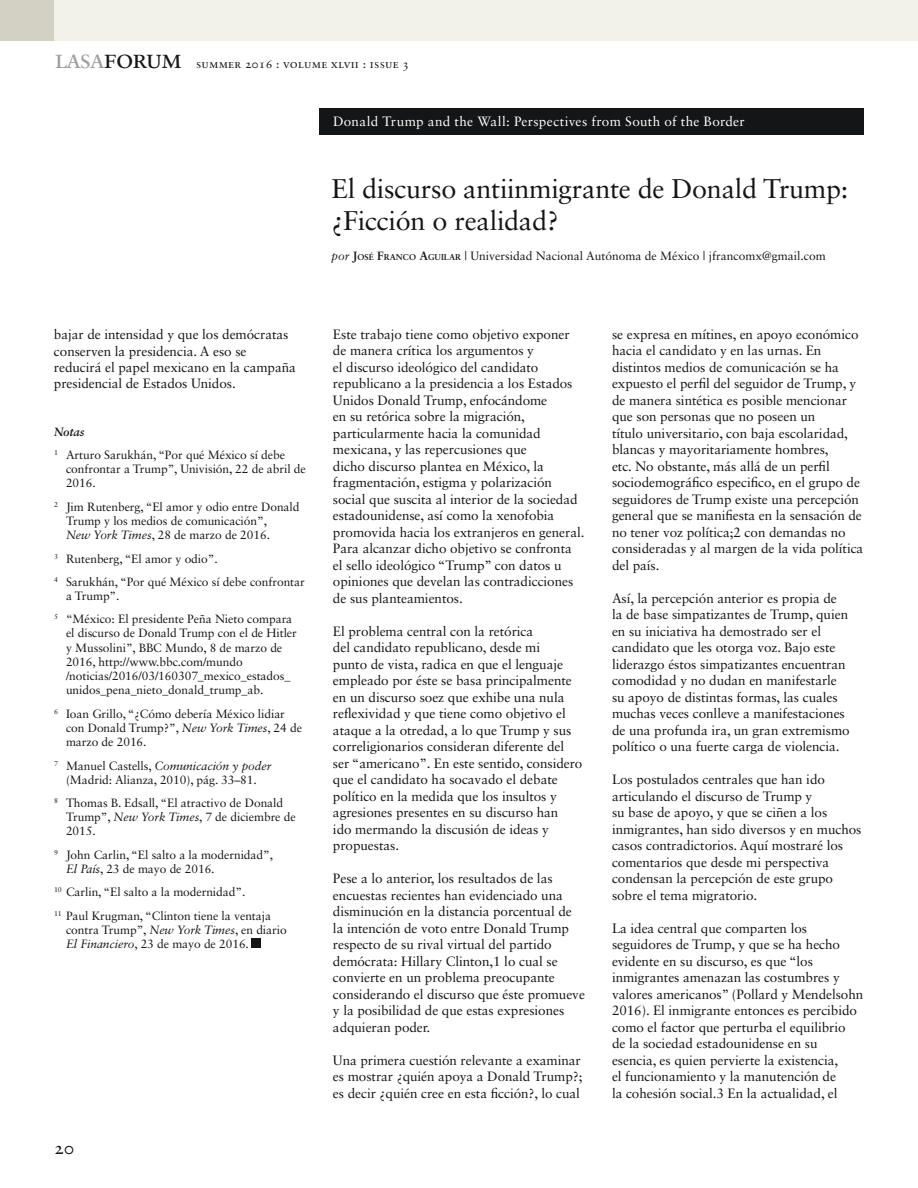
<style>
.page{position:relative;width:918px;height:1188px;background:#fff}
.page>*{position:absolute;margin:0;border:0;box-sizing:border-box;transform-origin:0 0}
.t1{font:27px/31.5px "Sabon LT Std";letter-spacing:-.01em;color:#141516}
.t2{font:27px "Sabon Roman SC";letter-spacing:-.045em;color:#141516}
.t3{font:18px "Sabon Roman Os F";color:#141516}
.t4{font:13.5px/16.5px "Sabon LT Std";letter-spacing:-.005em;color:#141516}
.t5{font:13.5px "Sabon";letter-spacing:.02em;color:#fff}
.t6{font:12px/14.2px "Sabon LT Std";letter-spacing:-.005em;color:#141516}
.t7{font:12px "Sabon Roman SC";letter-spacing:.02em;color:#141516}
.s1{color:#9c9f9f}
.s2{font-style:italic}
.s3{font-family:"Sabon";font-weight:700}
.s4{font-family:"Sabon";font-weight:700;font-size:8.4px}
.s5{font-weight:700;font-style:italic}
</style>
<div class="page">
<div style="left:320px;top:108px;width:544px;height:27px;background:#141516"></div>
<div style="left:252px;top:939px;width:9px;height:9px;background:#141516"></div>
<div style="left:0;top:0;width:54px;height:40px;background:#d2d1c4"></div>
<div style="left:54px;top:0;width:864px;height:40px;background:#f2f2eb"></div>
<h1 class="t2" style="left:54px;top:42px;width:130px"><span class="s1">lasa</span>forum</h1>
<p class="t7" style="left:196px;top:56px;width:215px">summer 2016 : volume xlvii : issue 3</p>
<p class="t5" style="left:333px;top:114px;width:413px">Donald Trump and the Wall: Perspectives from South of the Border</p>
<h1 class="t1" style="left:332px;top:173px;width:518px">El discurso antiinmigrante de Donald Trump: ¿Ficción o realidad?</h1>
<p class="t6" style="left:332px;top:248px;width:496px"><span class="s2">por</span> <span class="s3">J</span><span class="s4">OSÉ</span> <span class="s3">F</span><span class="s4">RANCO</span> <span class="s3">A</span><span class="s4">GUILAR</span> | Universidad Nacional Autónoma de México | jfrancomx@gmail.com</p>
<p class="t4" style="left:54px;top:326px;width:243px">bajar de intensidad y que los demócratas conserven la presidencia. A eso se reducirá el papel mexicano en la campaña presidencial de Estados Unidos.</p>
<p class="t6" style="left:54px;top:420px;width:233px;line-height:23.2px"><span class="s5">Notas<br></span><sup>1</sup> Arturo Sarukhán, “Por qué México sí debe</p>
<p class="t6" style="left:66px;top:462px;width:241px">confrontar a Trump”, Univisión, 22 de abril de<br>2016.</p>
<p class="t6" style="left:66px;top:499px;width:235px;text-indent:-12px"><sup>2</sup> Jim Rutenberg, “El amor y odio entre Donald<br>Trump y los medios de comunicación”,<br><span class="s2">New York Times</span>, 28 de marzo de 2016.</p>
<p class="t6" style="left:54px;top:547px;width:252px;line-height:23.2px"><sup>3</sup> Rutenberg, “El amor y odio”.<br><sup>4</sup> Sarukhán, “Por qué México sí debe confrontar</p>
<p class="t6" style="left:54px;top:584px;width:240px;line-height:23.2px;text-indent:12px">a Trump”.<br><sup>5</sup> “México: El presidente Peña Nieto compara</p>
<p class="t6" style="left:66px;top:626px;width:232px">el discurso de Donald Trump con el de Hitler y Mussolini”, BBC Mundo, 8 de marzo de 2016, http://www.bbc.com/mundo /noticias/2016/03/160307_mexico_estados_ unidos_pena_nieto_donald_trump_ab.</p>
<p class="t6" style="left:66px;top:706px;width:238px;text-indent:-12px"><sup>6</sup> Ioan Grillo, “¿Cómo debería México lidiar con Donald Trump?”, <span class="s2">New York Times</span>, 24 de marzo de 2016.</p>
<p class="t6" style="left:54px;top:758px;width:219px;text-align:center"><sup>7</sup> Manuel Castells, <span class="s2">Comunicación y poder </span>(Madrid: Alianza, 2010), pág. 33–81.</p>
<p class="t6" style="left:66px;top:796px;width:231px;text-indent:-12px"><sup>8</sup> Thomas B. Edsall, “El atractivo de Donald<br>Trump”, <span class="s2">New York Times</span>, 7 de diciembre de<br>2015.</p>
<p class="t6" style="left:66px;top:847px;width:209px;text-indent:-12px"><sup>9</sup> John Carlin, “El salto a la modernidad”,<br><span class="s2">El País</span>, 23 de mayo de 2016.</p>
<p class="t6" style="left:54px;top:880px;width:219px;line-height:23.2px"><sup>10</sup> Carlin, “El salto a la modernidad”.<br><sup>11</sup> Paul Krugman, “Clinton tiene la ventaja</p>
<p class="t6" style="left:66px;top:922px;width:222px">contra Trump”, <span class="s2">New York Times</span>, en diario<br><span class="s2">El Financiero</span>, 23 de mayo de 2016.</p>
<h2 class="t3" style="left:54px;top:1137px;width:22px">20</h2>
<p class="t4" style="left:333px;top:326px;width:253px">Este trabajo tiene como objetivo exponer de manera crítica los argumentos y<br>el discurso ideológico del candidato republicano a la presidencia a los Estados Unidos Donald Trump, enfocándome<br>en su retórica sobre la migración, particularmente hacia la comunidad mexicana, y las repercusiones que<br>dicho discurso plantea en México, la fragmentación, estigma y polarización social que suscita al interior de la sociedad estadounidense, así como la xenofobia promovida hacia los extranjeros en general.<br>Para alcanzar dicho objetivo se confronta el sello ideológico “Trump” con datos u opiniones que develan las contradicciones de sus planteamientos.</p>
<p class="t4" style="left:333px;top:623px;width:251px">El problema central con la retórica<br>del candidato republicano, desde mi<br>punto de vista, radica en que el lenguaje empleado por éste se basa principalmente en un discurso soez que exhibe una nula reflexividad y que tiene como objetivo el ataque a la otredad, a lo que Trump y sus correligionarios consideran diferente del ser “americano”. En este sentido, considero que el candidato ha socavado el debate político en la medida que los insultos y agresiones presentes en su discurso han<br>ido mermando la discusión de ideas y propuestas.</p>
<p class="t4" style="left:333px;top:870px;width:254px">Pese a lo anterior, los resultados de las encuestas recientes han evidenciado una disminución en la distancia porcentual de la intención de voto entre Donald Trump respecto de su rival virtual del partido demócrata: Hillary Clinton,1 lo cual se convierte en un problema preocupante considerando el discurso que éste promueve y la posibilidad de que estas expresiones adquieran poder.</p>
<p class="t4" style="left:333px;top:1052px;width:251px">Una primera cuestión relevante a examinar es mostrar ¿quién apoya a Donald Trump?; es decir ¿quién cree en esta ficción?, lo cual</p>
<p class="t4" style="left:612px;top:326px;width:253px">se expresa en mítines, en apoyo económico hacia el candidato y en las urnas. En distintos medios de comunicación se ha expuesto el perfil del seguidor de Trump, y de manera sintética es posible mencionar que son personas que no poseen un<br>título universitario, con baja escolaridad, blancas y mayoritariamente hombres,<br>etc. No obstante, más allá de un perfil sociodemográfico especifico, en el grupo de seguidores de Trump existe una percepción general que se manifiesta en la sensación de no tener voz política;2 con demandas no consideradas y al margen de la vida política del país.</p>
<p class="t4" style="left:612px;top:590px;width:239px">Así, la percepción anterior es propia de la de base simpatizantes de Trump, quien en su iniciativa ha demostrado ser el candidato que les otorga voz. Bajo este liderazgo éstos simpatizantes encuentran comodidad y no dudan en manifestarle su apoyo de distintas formas, las cuales muchas veces conlleve a manifestaciones de una profunda ira, un gran extremismo político o una fuerte carga de violencia.</p>
<p class="t4" style="left:612px;top:771px;width:251px">Los postulados centrales que han ido articulando el discurso de Trump y<br>su base de apoyo, y que se ciñen a los inmigrantes, han sido diversos y en muchos casos contradictorios. Aquí mostraré los comentarios que desde mi perspectiva condensan la percepción de este grupo sobre el tema migratorio.</p>
<p class="t4" style="left:612px;top:920px;width:253px">La idea central que comparten los seguidores de Trump, y que se ha hecho evidente en su discurso, es que “los inmigrantes amenazan las costumbres y valores americanos” (Pollard y Mendelsohn 2016). El inmigrante entonces es percibido como el factor que perturba el equilibrio<br>de la sociedad estadounidense en su esencia, es quien pervierte la existencia,<br>el funcionamiento y la manutención de<br>la cohesión social.3 En la actualidad, el</p>
</div>
